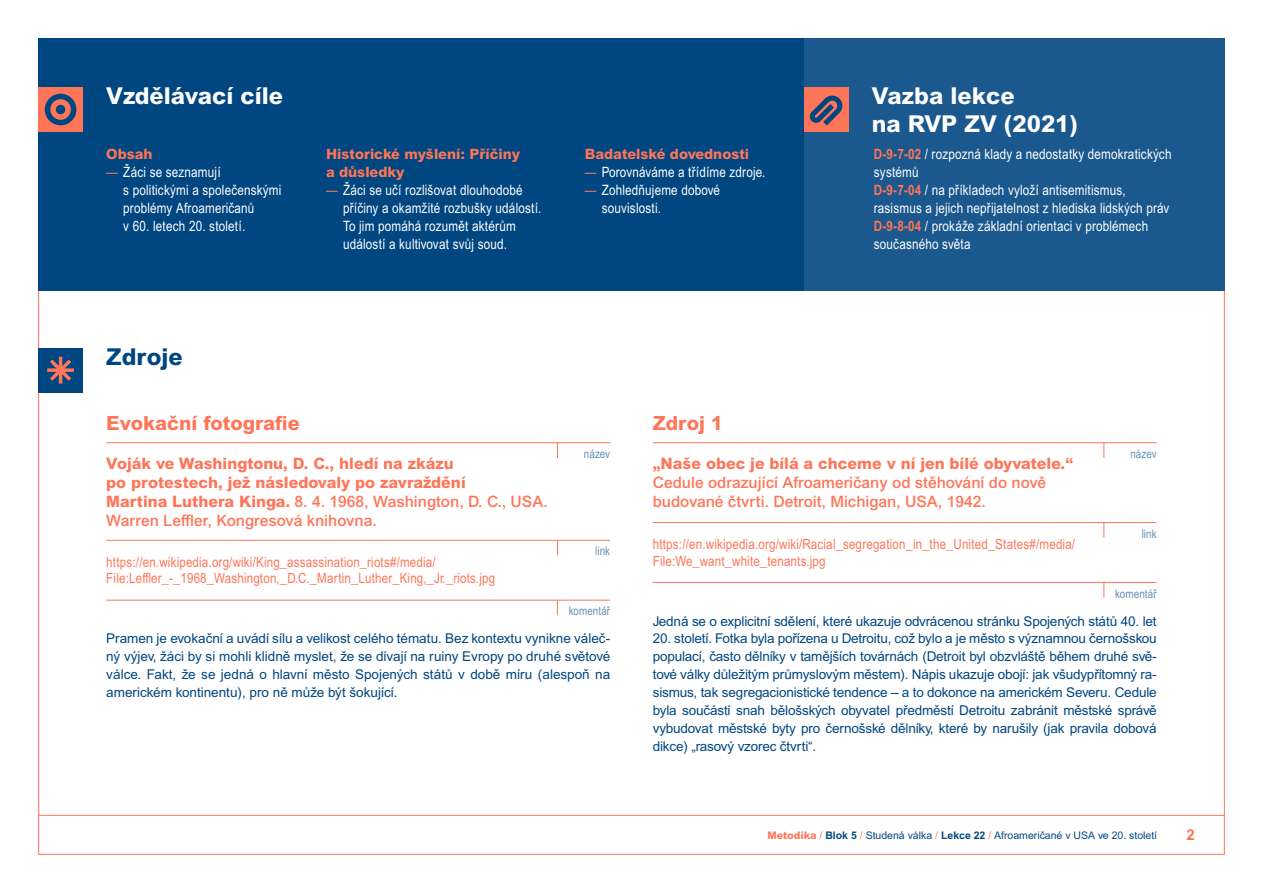
<style>
.page{position:relative;width:1263px;height:893px;background:#fff}
.page>*{position:absolute;margin:0;border:0;box-sizing:border-box;transform-origin:0 0}
.t1{font:800 23.25px/27.9px "Arial MT Pro";color:#fff}
.t2{font:800 23.25px "Arial MT Pro";color:#004680}
.t3{font:800 19.5px "Arial MT Pro";color:#ff7558}
.t4{font:800 15.75px/18.9px "Arial MT Pro";color:#ff7558}
.t5{font:500 15.75px/18.9px "Arial MT Pro";color:#ff7558}
.t6{font:700 15px "Arial MT Pro";color:#ff7558}
.t7{font:14.25px/18px "Arial Narrow MT Pro";letter-spacing:.015em;color:#fff}
.t8{font:800 14.25px/18px "Arial MT Pro";color:#ff7558}
.t9{font:14.1px "Arial Narrow MT Pro";letter-spacing:.015em;color:#ff7558}
.t10{font:13.5px/17.9px "Arial MT Pro";letter-spacing:-.01em;color:#004680;text-align:justify}
.t11{font:12px "Arial Narrow MT Pro";letter-spacing:.01em;color:#6690b3}
.t12{font:10.5px "Arial MT Pro";color:#004680}
.s1{color:#ff7558}
.s2{font-weight:700;color:#ff7558}
.s3{font-weight:500}
.s4{font-weight:800;color:#ff7558}
.s5{font-weight:700}
</style>
<div class="page">
<hr style="left:39px;top:815px;width:1186px;height:1px;background:#ff7558">
<div style="left:38px;top:38px;width:1187px;height:252px;background:#004680"></div>
<div style="left:804px;top:38px;width:421px;height:252px;background:#1a588d"></div>
<div style="left:38px;top:87px;width:45px;height:45px;background:#ff7558"></div>
<div style="left:45px;top:94px;width:31px;height:31px;background:#004680;border-radius:50%"></div>
<svg style="left:50px;top:99px;width:21px;height:21px"></svg>
<div style="left:56px;top:105px;width:9px;height:9px;background:#004680;border-radius:50%"></div>
<div style="left:804px;top:87px;width:44px;height:45px;background:#ff7558"></div>
<svg style="left:809px;top:95px;width:34px;height:30px"></svg>
<div style="left:38px;top:348px;width:45px;height:44px;background:#004680"></div>
<svg style="left:47px;top:356px;width:27px;height:28px"></svg>
<hr style="left:106px;top:600px;width:504px;height:1px;background:#ff7558">
<svg style="left:557px;top:601px;width:1px;height:14px"></svg>
<hr style="left:653px;top:582px;width:504px;height:1px;background:#ff7558">
<svg style="left:1103px;top:583px;width:1px;height:14px"></svg>
<hr style="left:106px;top:540px;width:504px;height:1px;background:#ff7558">
<svg style="left:557px;top:540px;width:1px;height:15px"></svg>
<hr style="left:653px;top:522px;width:504px;height:1px;background:#ff7558">
<svg style="left:1103px;top:523px;width:1px;height:15px"></svg>
<hr style="left:106px;top:442px;width:504px;height:1px;background:#ff7558">
<svg style="left:557px;top:443px;width:1px;height:15px"></svg>
<hr style="left:653px;top:442px;width:504px;height:1px;background:#ff7558">
<svg style="left:1103px;top:443px;width:1px;height:15px"></svg>
<h1 class="t1" style="left:106px;top:82px;width:178px">Vzdělávací cíle</h1>
<h1 class="t1" style="left:872px;top:82px;width:208px">Vazba lekce<br>na RVP ZV (2021)</h1>
<p class="t8" style="left:106px;top:145px;width:48px">Obsah</p>
<p class="t7" style="left:123px;top:163px;width:160px;text-indent:-17px"><span class="s1">—</span> Žáci se seznamují<br>s politickými a společenskými problémy Afroameričanů<br>v 60. letech 20. století.</p>
<p class="t8" style="left:585px;top:145px;width:166px">Badatelské dovednosti</p>
<p class="t7" style="left:585px;top:163px;width:182px"><span class="s1">—</span> Porovnáváme a třídíme zdroje.</p>
<p class="t7" style="left:602px;top:181px;width:120px;text-indent:-17px"><span class="s1">—</span> Zohledňujeme dobové souvislosti.</p>
<p class="t8" style="left:326px;top:145px;width:196px">Historické myšlení: Příčiny a důsledky</p>
<p class="t7" style="left:343px;top:181px;width:200px;text-indent:-17px"><span class="s1">—</span> Žáci se učí rozlišovat dlouhodobé příčiny a okamžité rozbušky událostí.<br>To jim pomáhá rozumět aktérům událostí a kultivovat svůj soud.</p>
<p class="t7" style="left:874px;top:145px;width:299px"><span class="s2">D-9-7-02</span> / rozpozná klady a nedostatky demokratických systémů<br><span class="s2">D-9-7-04</span> / na příkladech vyloží antisemitismus, rasismus a jejich nepřijatelnost z hlediska lidských práv <span class="s2">D-9-8-04</span> / prokáže základní orientaci v problémech současného světa</p>
<h1 class="t2" style="left:106px;top:343px;width:78px">Zdroje</h1>
<h2 class="t3" style="left:106px;top:411px;width:195px">Evokační fotografie</h2>
<h2 class="t3" style="left:653px;top:411px;width:72px">Zdroj 1</h2>
<p class="t11" style="left:584px;top:446px;width:28px">název</p>
<p class="t11" style="left:1130px;top:446px;width:28px">název</p>
<p class="t4" style="left:106px;top:455px;width:443px">Voják ve Washingtonu, D. C., hledí na zkázu<br>po protestech, jež následovaly po zavraždění<br>Martina Luthera Kinga. <span class="s3">8. 4. 1968, Washington, D. C., USA.<br>Warren Leffler, Kongresová knihovna.</span></p>
<p class="t4" style="left:653px;top:455px;width:422px">„Naše obec je bílá a chceme v ní jen bílé obyvatele.“</p>
<p class="t5" style="left:653px;top:474px;width:395px">Cedule odrazující Afroameričany od stěhování do nově budované čtvrti. Detroit, Michigan, USA, 1942.</p>
<p class="t11" style="left:1142px;top:526px;width:17px">link</p>
<p class="t9" style="left:653px;top:535px;width:424px">https://en.wikipedia.org/wiki/Racial_segregation_in_the_United_States#/media/</p>
<p class="t11" style="left:595px;top:544px;width:17px">link</p>
<p class="t9" style="left:106px;top:553px;width:331px">https://en.wikipedia.org/wiki/King_assassination_riots#/media/</p>
<p class="t9" style="left:653px;top:552px;width:174px">File:We_want_white_tenants.jpg</p>
<p class="t9" style="left:106px;top:570px;width:390px">File:Leffler_-_1968_Washington,_D.C._Martin_Luther_King,_Jr._riots.jpg</p>
<p class="t11" style="left:569px;top:604px;width:43px">komentář</p>
<p class="t11" style="left:1115px;top:586px;width:43px">komentář</p>
<p class="t10" style="left:653px;top:612px;width:505px">Jedná se o explicitní sdělení, které ukazuje odvrácenou stránku Spojených států 40. let</p>
<p class="t10" style="left:653px;top:630px;width:505px">20. století. Fotka byla pořízena u Detroitu, což bylo a je město s významnou černošskou populací, často dělníky v tamějších továrnách (Detroit byl obzvláště během druhé svě&shy;tové války důležitým průmyslovým městem). N ápis ukazuje obojí: jak všudypřítomný ra&shy;sismus, tak segregacionistické tendence – a to dokonce na americkém Severu. Cedule byla součástí snah bělošských obyvatel předměstí Detroitu zabránit městské správě vybudovat městské byty pro černošské dělníky, které by narušily (jak pravila dobová dikce) „rasový vzorec čtvrti“.</p>
<p class="t10" style="left:106px;top:630px;width:505px">Pramen je evokační a uvádí sílu a velikost celého tématu. Bez kontextu vynikne váleč&shy;ný výjev, žáci by si mohli klidně myslet, že se dívají na ruiny Evropy po druhé světové válce. Fakt, že se jedná o hlavní město Spojených států v době míru (alespoň na americkém kontinentu), pro ně může být šokující.</p>
<p class="t12" style="left:767px;top:829px;width:315px"><span class="s4">Metodika</span> <span class="s1">/</span> <span class="s5">Blok 5</span> <span class="s1">/</span> Studená válka <span class="s1">/</span> <span class="s5">Lekce 22</span> <span class="s1">/</span> Afroameričané v USA</p>
<p class="t12" style="left:1098px;top:829px;width:60px">ve 20. století</p>
<p class="t6" style="left:1186px;top:826px;width:10px">2</p>
</div>
